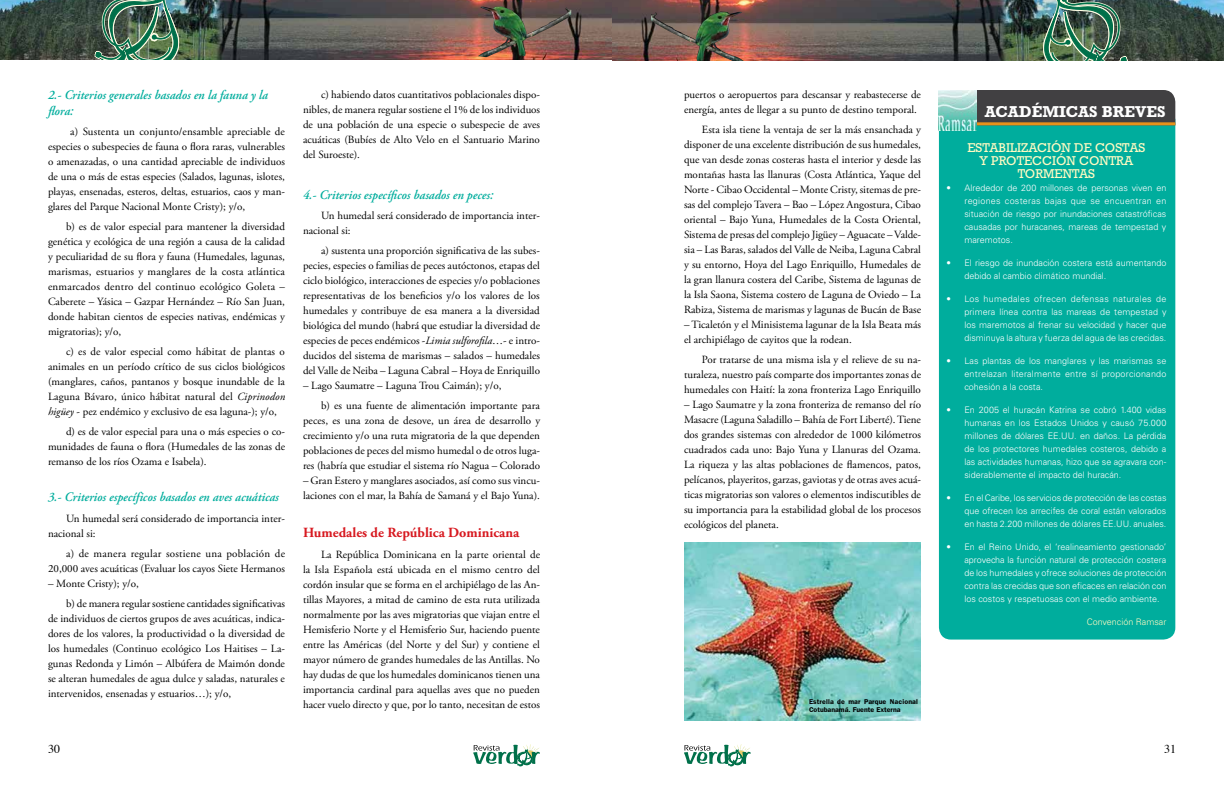
<style>
.page{position:relative;width:1224px;height:792px;background:#fff}
.page>*{position:absolute;margin:0;border:0;box-sizing:border-box;transform-origin:0 0}
.t1{font:700 16px "Rockwell";color:#fff}
.t2{font:700 14px "Adobe Garamond Pro";color:#d71920}
.t3{font:italic 600 13px/15.6px "Adobe Garamond Pro";color:#00ad9d;scale:.95 1}
.t4{font:13px/13px "Rockwell Std";color:#fffac2;text-align:center}
.t5{font:12px "Times";color:#000}
.t6{font:11px/15px "Adobe Garamond Pro";color:#000;text-align:justify}
.t7{font:300 9px/13px "Univers";color:#fff;text-align:justify}
.t8{font:300 9px "Univers";color:#fffac2}
.t9{font:600 7px/8.4px "Franklin Gothic LT";letter-spacing:.02em;color:#000}
.s1{font-style:italic}
</style>
<div class="page">
<img style="left:0;top:0;width:612px;height:60px">
<img style="left:478px;top:6px;width:93px;height:51px">
<img style="left:92px;top:0;width:92px;height:60px">
<img style="left:612px;top:0;width:612px;height:61px">
<img style="left:651px;top:12px;width:93px;height:49px">
<img style="left:1038px;top:0;width:92px;height:61px">
<svg style="left:684px;top:744px;width:67px;height:22px"></svg>
<svg style="left:473px;top:744px;width:67px;height:22px"></svg>
<div style="left:939px;top:125px;width:236px;height:515px;background:#00ad9d"></div>
<div style="left:976px;top:90px;width:199px;height:32px;background:#414042"></div>
<hr style="left:939px;top:122px;width:236px;height:3px;background:#e7911a">
<img style="left:939px;top:90px;width:37px;height:41px">
<img style="left:684px;top:543px;width:237px;height:177px">
<p class="t3" style="left:48px;top:88px;width:233px">2.- Criterios generales basados en la fauna y la flora:</p>
<p class="t6" style="left:48px;top:124px;width:239px;text-indent:22px">a) Sustenta un conjunto/ensamble apreciable de especies o subespecies de fauna o flora raras, vulnerables o amenazadas, o una cantidad apreciable de individuos de una o más de estas especies (Salados, lagunas, islotes, playas, ensenadas, esteros, deltas, estuarios, caos y man&shy;glares del Parque Nacional Monte Cristy); y/o,</p>
<p class="t6" style="left:48px;top:220px;width:239px;text-indent:18px">b) es de valor especial para mantener la diversidad genética y ecológica de una región a causa de la calidad y peculiaridad de su flora y fauna (Humedales, lagunas, marismas, estuarios y manglares de la costa atlántica enmarcados dentro del continuo ecológico Goleta – Caberete – Yásica – Gazpar Hernández – Río San Juan, donde habitan cientos de especies nativas, endémicas y migratorias); y/o,</p>
<p class="t6" style="left:48px;top:345px;width:239px;text-indent:18px">c) es de valor especial como hábitat de plantas o animales en un período crítico de sus ciclos biológicos (manglares, caños, pantanos y bosque inundable de la Laguna Bávaro, único hábitat natural del <span class="s1">Ciprinodon higüey</span> - pez endémico y exclusivo de esa laguna-); y/o,</p>
<p class="t6" style="left:48px;top:425px;width:239px;text-indent:18px">d) es de valor especial para una o más especies o co&shy;munidades de fauna o flora (Humedales de las zonas de remanso de los ríos Ozama e Isabela).</p>
<p class="t3" style="left:48px;top:490px;width:245px">3.- Criterios específicos basados en aves acuáticas</p>
<p class="t6" style="left:48px;top:511px;width:238px;text-indent:18px">Un humedal será considerado de importancia inter&shy;nacional si:</p>
<p class="t6" style="left:48px;top:546px;width:239px;text-align:right">a) de manera regular sostiene una población de<br>20,000 aves acuáticas (Evaluar los cayos Siete Hermanos</p>
<p class="t6" style="left:66px;top:573px;width:221px;line-height:20.1px;text-indent:-18px">– Monte Cristy); y/o,<br>b) de manera regular sostiene cantidades significativas</p>
<p class="t6" style="left:48px;top:611px;width:239px">de individuos de ciertos grupos de aves acuáticas, indica&shy;dores de los valores, la productividad o la diversidad de los humedales (Continuo ecológico Los Haitises – La&shy;gunas Redonda y Limón – Albúfera de Maimón donde se alteran humedales de agua dulce y saladas, naturales e intervenidos, ensenadas y estuarios…); y/o,</p>
<p class="t6" style="left:303px;top:87px;width:239px;text-indent:18px">c) habiendo datos cuantitativos poblacionales dispo&shy;nibles, de manera regular sostiene el 1% de los individuos de una población de una especie o subespecie de aves acuáticas (Bubíes de Alto Velo en el Santuario Marino del Suroeste).</p>
<p class="t3" style="left:303px;top:187px;width:202px">4.- Criterios específicos basados en peces:</p>
<p class="t6" style="left:303px;top:208px;width:238px;text-indent:18px">Un humedal será considerado de importancia inter&shy;nacional si:</p>
<p class="t6" style="left:303px;top:243px;width:239px;text-indent:18px">a) sustenta una proporción significativa de las subes&shy;pecies, especies o familias de peces autóctonos, etapas del ciclo biológico, interacciones de especies y/o poblaciones representativas de los beneficios y/o los valores de los humedales y contribuye de esa manera a la diversidad biológica del mundo (habrá que estudiar la diversidad de especies de peces endémicos -<span class="s1">Limia sulforofila</span>…- e intro&shy;ducidos del sistema de marismas – salados – humedales del Valle de Neiba – Laguna Cabral – Hoya de Enriquillo</p>
<p class="t6" style="left:321px;top:376px;width:220px;line-height:20.1px;text-indent:-18px">– Lago Saumatre – Laguna Trou Caimán); y/o,<br>b) es una fuente de alimentación importante para</p>
<p class="t6" style="left:303px;top:413px;width:239px">peces, es una zona de desove, un área de desarrollo y crecimiento y/o una ruta migratoria de la que dependen poblaciones de peces del mismo humedal o de otros luga&shy;res (habría que estudiar el sistema río Nagua – Colorado</p>
<p class="t6" style="left:303px;top:473px;width:238px">– Gran Estero y manglares asociados, así como sus vincu&shy;laciones con el mar, la Bahía de Samaná y el Bajo Yuna).</p>
<p class="t2" style="left:303px;top:525px;width:218px">Humedales de República Dominicana</p>
<p class="t6" style="left:303px;top:547px;width:239px;text-indent:18px">La República Dominicana en la parte oriental de la Isla Española está ubicada en el mismo centro del cordón insular que se forma en el archipiélago de las An&shy;tillas Mayores, a mitad de camino de esta ruta utilizada normalmente por las aves migratorias que viajan entre el Hemisferio Norte y el Hemisferio Sur, haciendo puente entre las Américas (del Norte y del Sur) y contiene el mayor número de grandes humedales de las Antillas. No hay dudas de que los humedales dominicanos tienen una importancia cardinal para aquellas aves que no pueden hacer vuelo directo y que, por lo tanto, necesitan de estos</p>
<p class="t6" style="left:684px;top:87px;width:238px">puertos o aeropuertos para descansar y reabastecerse de energía, antes de llegar a su punto de destino temporal.</p>
<p class="t6" style="left:684px;top:122px;width:239px;text-indent:18px">Esta isla tiene la ventaja de ser la más ensanchada y disponer de una excelente distribución de sus humedales, que van desde zonas costeras hasta el interior y desde las montañas hasta las llanuras (Costa Atlántica, Yaque del Norte - Cibao Occidental – Monte Cristy, sitemas de pre&shy;sas del complejo Tavera – Bao – López Angostura, Cibao oriental – Bajo Yuna, Humedales de la Costa Oriental, Sistema de presas del complejo Jigüey – Aguacate – Valde&shy;sia – Las Baras, salados del Valle de Neiba, Laguna Cabral y su entorno, Hoya del Lago Enriquillo, Humedales de la gran llanura costera del Caribe, Sistema de lagunas de la Isla Saona, Sistema costero de Laguna de Oviedo – La Rabiza, Sistema de marismas y lagunas de Bucán de Base</p>
<p class="t6" style="left:684px;top:318px;width:239px">– Ticaletón y el Minisistema lagunar de la Isla Beata más el archipiélago de cayitos que la rodean.</p>
<p class="t6" style="left:684px;top:353px;width:239px;text-indent:18px">Por tratarse de una misma isla y el relieve de su na&shy;turaleza, nuestro país comparte dos importantes zonas de humedales con Haití: la zona fronteriza Lago Enriquillo</p>
<p class="t6" style="left:684px;top:398px;width:239px">– Lago Saumatre y la zona fronteriza de remanso del río Masacre (Laguna Saladillo – Bahía de Fort Liberté). Tiene dos grandes sistemas con alrededor de 1000 kilómetros cuadrados cada uno: Bajo Yuna y Llanuras del Ozama.<br>La riqueza y las altas poblaciones de flamencos, patos, pelícanos, playeritos, garzas, gaviotas y de otras aves acuá&shy;ticas migratorias son valores o elementos indiscutibles de su importancia para la estabilidad global de los procesos ecológicos del planeta.</p>
<h1 class="t1" style="left:985px;top:102px;width:182px">ACADÉMICAS BREVES</h1>
<p class="t4" style="left:967px;top:141px;width:179px">ESTABILIZACIÓN DE COSTAS<br>Y PROTECCIÓN CONTRA<br>TORMENTAS</p>
<p class="t7" style="left:964px;top:182px;width:203px;text-indent:-18px">• Alrededor de 200 millones de personas viven en regiones costeras bajas que se encuentran en situación de riesgo por inundaciones catastróficas causadas por huracanes, mareas de tempestad y maremotos.</p>
<p class="t7" style="left:964px;top:257px;width:203px;text-indent:-18px">• El riesgo de inundación costera está aumentando debido al cambio climático mundial.</p>
<p class="t7" style="left:964px;top:293px;width:204px;text-indent:-18px">• Los humedales ofrecen defensas naturales de primera línea contra las mareas de tempestad y los maremotos al frenar su velocidad y hacer que disminuya la altura y fuerza del agua de las crecidas.</p>
<p class="t7" style="left:964px;top:355px;width:203px;text-indent:-18px">• Las plantas de los manglares y las marismas se entrelazan literalmente entre sí proporcionando cohesión a la costa.</p>
<p class="t7" style="left:964px;top:404px;width:203px;text-indent:-18px">• En 2005 el huracán Katrina se cobró 1.400 vidas humanas en los Estados Unidos y causó 75.000 millones de dólares EE.UU. en daños. La pérdida de los protectores humedales costeros, debido a las actividades humanas, hizo que se agravara con&shy;siderablemente el impacto del huracán.</p>
<p class="t7" style="left:964px;top:492px;width:204px;text-indent:-18px">• En el Caribe, los servicios de protección de las costas que ofrecen los arrecifes de coral están valorados en hasta 2.200 millones de dólares EE.UU. anuales.</p>
<p class="t7" style="left:964px;top:541px;width:204px;text-indent:-18px">• En el Reino Unido, el ‘realineamiento gestionado’ aprovecha la función natural de protección costera de los humedales y ofrece soluciones de protección contra las crecidas que son eficaces en relación con los costos y respetuosas con el medio ambiente.</p>
<p class="t8" style="left:1087px;top:617px;width:81px">Convención Ramsar</p>
<p class="t9" style="left:809px;top:697px;width:111px">Estrella de mar Parque Nacional<br>Cotubanamá. Fuente Externa</p>
<p class="t5" style="left:48px;top:738px;width:13px">30</p>
<p class="t5" style="left:1164px;top:738px;width:13px">31</p>
</div>
